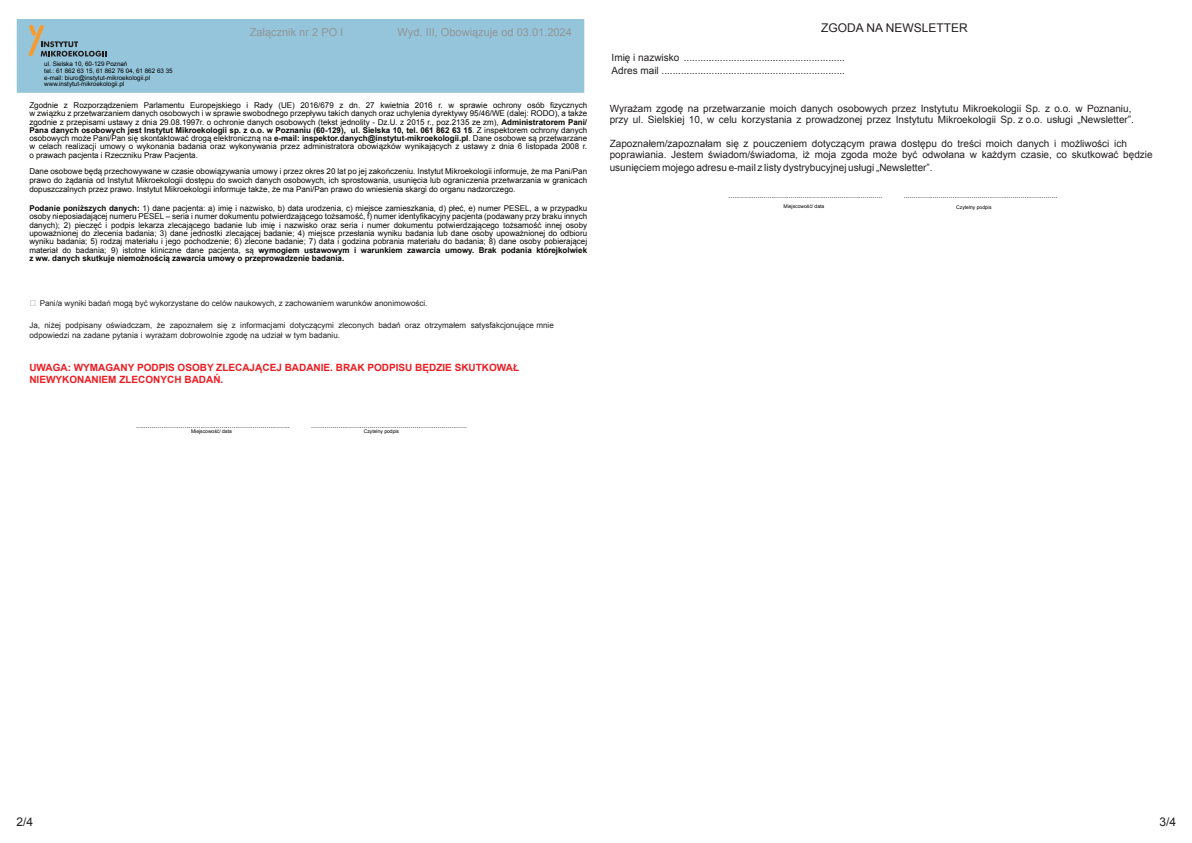
<style>
.page{position:relative;width:1192px;height:843px;background:#fff}
.page>*{position:absolute;margin:0;border:0;box-sizing:border-box;transform-origin:0 0}
.t1{font:12px "Arial";color:#231f20}
.t2{font:11px "Arial";color:#939598}
.t3{font:10px/11px "Arial";color:#231f20}
.t4{font:700 10px/11.2px "Arial";color:#ee1d23}
.t5{font:8px/8.3px "Arial";color:#080704;text-align:justify}
.t6{font:8px/10px "Arial";color:#231f20}
.t7{font:7px "Arial";color:#000002}
.t8{font:6.3px/7px "Arial";color:#000002}
.t9{font:5px "Arial";color:#000002}
.s1{font-weight:700}
</style>
<div class="page">
<div style="left:17px;top:19px;width:567px;height:74px;background:#94c5da;border:3px solid #94c5da"></div>
<svg style="left:29px;top:24px;width:78px;height:33px"></svg>
<p class="t8" style="left:44px;top:60px;width:130px">ul. Sielska 10, 60-129 Poznań<br>tel.: 61 862 63 15, 61 862 76 04, 61 862 63 35 e-mail: biuro@instytut-mikroekologii.pl www.instytut-mikroekologii.pl</p>
<h2 class="t2" style="left:250px;top:28px;width:95px">Załącznik nr 2 PO I</h2>
<h2 class="t2" style="left:397px;top:28px;width:176px">Wyd. III, Obowiązuje od 03.01.2024</h2>
<p class="t5" style="left:29px;top:102px;width:559px">Zgodnie z Rozporządzeniem Parlamentu Europejskiego i Rady (UE) 2016/679 z dn. 27 kwietnia 2016 r. w sprawie ochrony osób fizycznych w związku z przetwarzaniem danych osobowych i w sprawie swobodnego przepływu takich danych oraz uchylenia dyrektywy 95/46/WE (dalej: RODO), a także zgodnie z przepisami ustawy z dnia 29.08.1997r. o ochronie danych osobowych (tekst jednolity - Dz.U. z 2015 r., poz.2135 ze zm), <span class="s1">Administratorem Pani/ Pana danych osobowych jest Instytut Mikroekologii sp. z o.o. w Poznaniu (60-129), ul. Sielska 10, tel. 061 862 63 15</span>. Z inspektorem ochrony danych osobowych może Pani/Pan się skontaktować drogą elektroniczną na <span class="s1">e-mail: inspektor.danych@instytut-mikroekologii.pl</span>. Dane osobowe są przetwarzane w celach realizacji umowy o wykonania badania oraz wykonywania przez administratora obowiązków wynikających z ustawy z dnia 6 listopada 2008 r. o prawach pacjenta i Rzeczniku Praw Pacjenta.</p>
<p class="t5" style="left:29px;top:168px;width:559px;line-height:8.8px">Dane osobowe będą przechowywane w czasie obowiązywania umowy i przez okres 20 lat po jej zakończeniu. Instytut Mikroekologii informuje, że ma Pani/Pan prawo do żądania od Instytut Mikroekologii dostępu do swoich danych osobowych, ich sprostowania, usunięcia lub ograniczenia przetwarzania w granicach dopuszczalnych przez prawo. Instytut Mikroekologii informuje także, że ma Pani/Pan prawo do wniesienia skargi do organu nadzorczego.</p>
<p class="t5" style="left:29px;top:205px;width:559px"><span class="s1">Podanie poniższych danych:</span> 1) dane pacjenta: a) imię i nazwisko, b) data urodzenia, c) miejsce zamieszkania, d) płeć, e) numer PESEL, a w przypadku osoby nieposiadającej numeru PESEL – seria i numer dokumentu potwierdzającego tożsamość, f) numer identyfikacyjny pacjenta (podawany przy braku innych danych); 2) pieczęć i podpis lekarza zlecającego badanie lub imię i nazwisko oraz seria i numer dokumentu potwierdzającego tożsamość innej osoby upoważnionej do zlecenia badania; 3) dane jednostki zlecającej badanie; 4) miejsce przesłania wyniku badania lub dane osoby upoważnionej do odbioru wyniku badania; 5) rodzaj materiału i jego pochodzenie; 6) zlecone badanie; 7) data i godzina pobrania materiału do badania; 8) dane osoby pobierającej materiał do badania; 9) istotne kliniczne dane pacjenta, są <span class="s1">wymogiem ustawowym i warunkiem zawarcia umowy. Brak podania którejkolwiek z ww. danych skutkuje niemożnością zawarcia umowy o przeprowadzenie badania.</span></p>
<p class="t6" style="left:40px;top:298px;width:389px">Pani/a wyniki badań mogą być wykorzystane do celów naukowych, z zachowaniem warunków anonimowości.</p>
<p class="t6" style="left:29px;top:321px;width:526px">Ja, niżej podpisany oświadczam, że zapoznałem się z informacjami dotyczącymi zleconych badań oraz otrzymałem satysfakcjonujące mnie odpowiedzi na zadane pytania i wyrażam dobrowolnie zgodę na udział w tym badaniu.</p>
<p class="t4" style="left:29px;top:363px;width:491px">UWAGA: WYMAGANY PODPIS OSOBY ZLECAJĄCEJ BADANIE. BRAK PODPISU BĘDZIE SKUTKOWAŁ<br>NIEWYKONANIEM ZLECONYCH BADAŃ.</p>
<p class="t7" style="left:136px;top:422px;width:155px">...............................................................................</p>
<p class="t7" style="left:311px;top:422px;width:157px">................................................................................</p>
<p class="t9" style="left:191px;top:429px;width:42px">Miejscowość/ data</p>
<p class="t9" style="left:364px;top:429px;width:37px">Czytelny podpis</p>
<h1 class="t1" style="left:821px;top:23px;width:148px">ZGODA NA NEWSLETTER</h1>
<p class="t3" style="left:611px;top:52px;width:235px;line-height:13.5px">Imię i nazwisko ..........................................................<br>Adres mail ..................................................................</p>
<p class="t3" style="left:610px;top:104px;width:526px">Wyrażam zgodę na przetwarzanie moich danych osobowych przez Instytutu Mikroekologii Sp. z o.o. w Poznaniu, przy ul. Sielskiej 10, w celu korzystania z prowadzonej przez Instytutu Mikroekologii Sp. z o.o. usługi „Newsletter”.</p>
<p class="t3" style="left:610px;top:139px;width:544px">Zapoznałem/zapoznałam się z pouczeniem dotyczącym prawa dostępu do treści moich danych i możliwości ich poprawiania. Jestem świadom/świadoma, iż moja zgoda może być odwołana w każdym czasie, co skutkować będzie</p>
<p class="t3" style="left:610px;top:162px;width:324px">usunięciem mojego adresu e-mail z listy dystrybucyjnej usługi „Newsletter”.</p>
<p class="t7" style="left:728px;top:193px;width:155px">...............................................................................</p>
<p class="t7" style="left:904px;top:193px;width:155px">...............................................................................</p>
<p class="t9" style="left:783px;top:204px;width:42px">Miejscowość/ data</p>
<p class="t9" style="left:956px;top:205px;width:37px">Czytelny podpis</p>
<h1 class="t1" style="left:17px;top:816px;width:18px">2/4</h1>
<h1 class="t1" style="left:1159px;top:816px;width:18px">3/4</h1>
</div>
